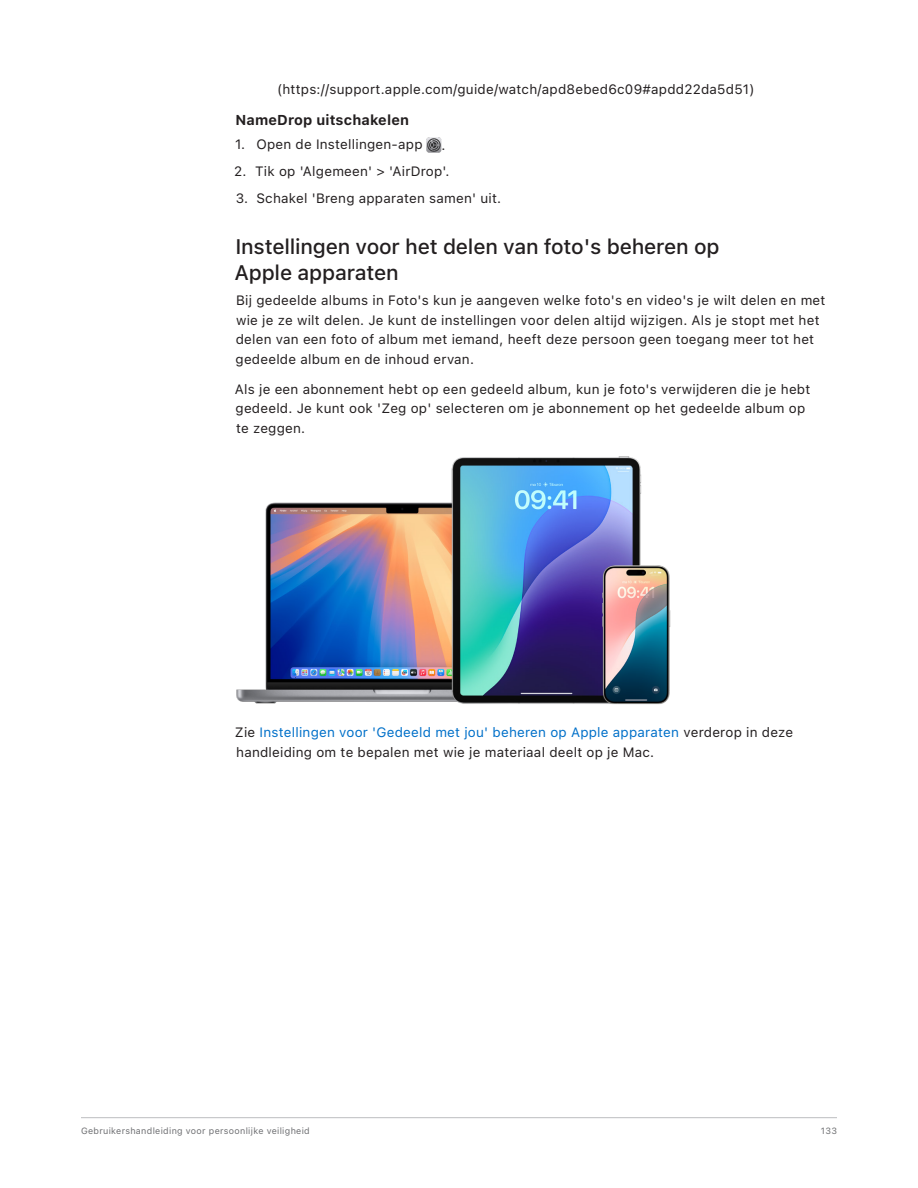
<style>
.page{position:relative;width:918px;height:1188px;background:#fff}
.page>*{position:absolute;margin:0;border:0;box-sizing:border-box;transform-origin:0 0}
.t1{font:500 21px/25.5px "SF Pro Text";letter-spacing:-.01em;color:#231f20}
.Task_Heading{font:700 14.25px "SF Pro Text";letter-spacing:.01em;color:#231f20}
.Body{font:13.5px/19.5px "SF Pro Text";letter-spacing:.015em;color:#231f20}
.Bullet_Body_Level_2{font:13.5px "SF Pro Text";letter-spacing:.015em;color:#231f20}
.t2{font:9px "SF Pro Text";letter-spacing:.035em;color:#6c6d70}
.s1{color:#0070c9}
</style>
<div class="page">
<hr style="left:81px;top:1117px;width:756px;height:1px;background:#bcbdc0">
<img style="left:427px;top:138px;width:14px;height:14px">
<img style="left:236px;top:456px;width:435px;height:248px">
<p class="Bullet_Body_Level_2" style="left:277px;top:81px;width:479px">(https://support.apple.com/guide/watch/apd8ebed6c09#apdd22da5d51)</p>
<p class="Task_Heading" style="left:236px;top:112px;width:175px">NameDrop uitschakelen</p>
<p class="Body" style="left:235px;top:135px;width:189px">1. Open de Instellingen-app</p>
<p class="Body" style="left:442px;top:136px;width:6px">.</p>
<p class="Body" style="left:234px;top:162px;width:217px">2. Tik op 'Algemeen' &gt; 'AirDrop'.</p>
<p class="Body" style="left:236px;top:189px;width:267px">3. Schakel 'Breng apparaten samen' uit.</p>
<h3 class="t1" style="left:234px;top:234px;width:487px">Instellingen voor het delen van foto's beheren op<br>Apple apparaten</h3>
<p class="Body" style="left:236px;top:291px;width:591px">Bij gedeelde albums in Foto's kun je aangeven welke foto's en video's je wilt delen en met wie je ze wilt delen. Je kunt de instellingen voor delen altijd wijzigen. Als je stopt met het delen van een foto of album met iemand, heeft deze persoon geen toegang meer tot het gedeelde album en de inhoud ervan.</p>
<p class="Body" style="left:235px;top:379px;width:577px">Als je een abonnement hebt op een gedeeld album, kun je foto's verwijderen die je hebt gedeeld. Je kunt ook 'Zeg op' selecteren om je abonnement op het gedeelde album op te zeggen.</p>
<p class="Body" style="left:235px;top:723px;width:560px">Zie <span class="s1">Instellingen voor 'Gedeeld met jou' beheren op Apple apparaten</span> verderop in deze handleiding om te bepalen met wie je materiaal deelt op je Mac.</p>
<p class="t2" style="left:81px;top:1125px;width:230px">Gebruikershandleiding voor persoonlijke veiligheid</p>
<p class="t2" style="left:821px;top:1125px;width:18px">133</p>
</div>
